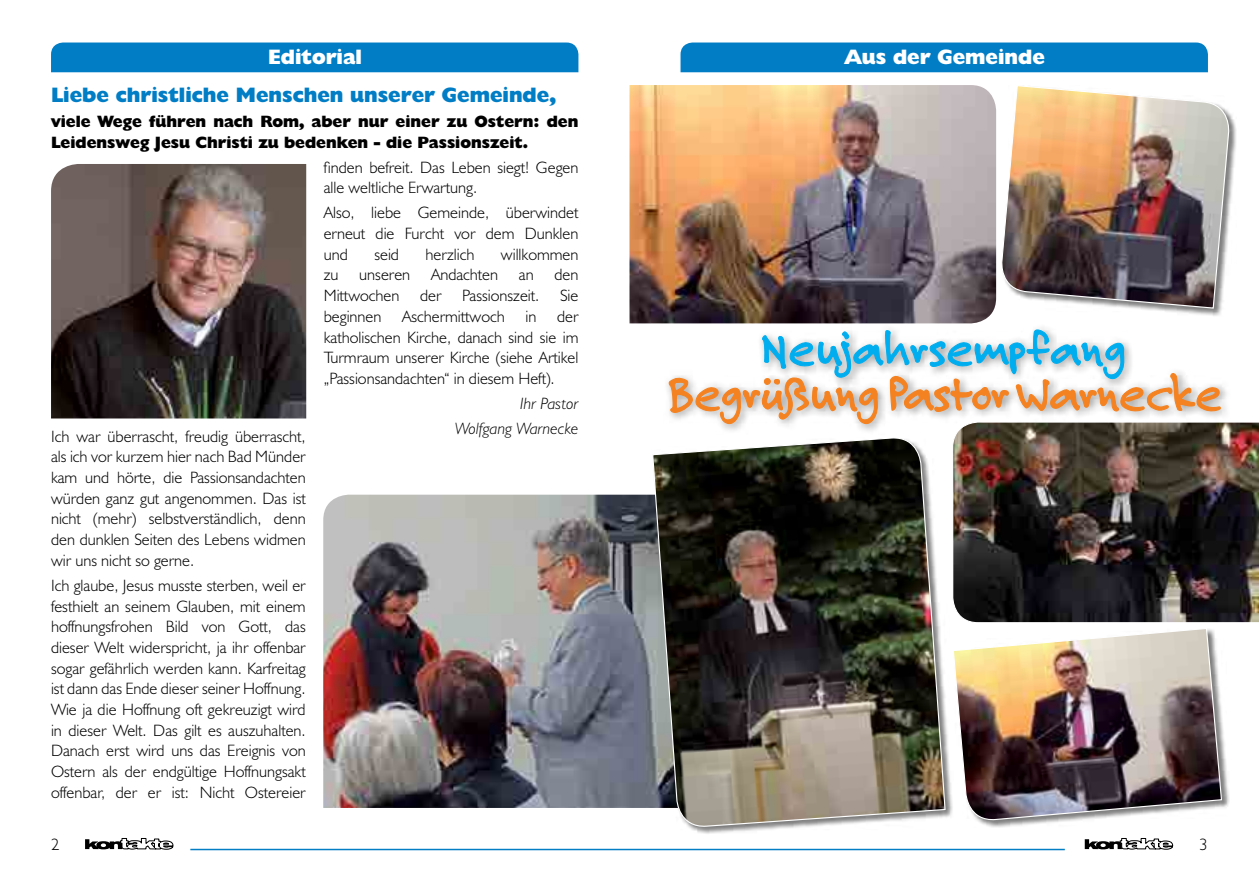
<style>
.page{position:relative;width:1259px;height:893px;background:#fff}
.page>*{position:absolute;margin:0;border:0;box-sizing:border-box;transform-origin:0 0}
.t1{font:52.5px "Felt Tip Roman";letter-spacing:-.01em;color:#f58220}
.t2{font:52.5px "Felt Tip Roman";color:#00aeef}
.t3{font:800 21px "Humanist 521 BT";color:#007dc5}
.t4{font:800 21px "Humanist 521 BT";color:#fff}
.t5{font:300 16.5px/20.7px "Humanist 521 BT";color:#000;text-align:justify}
.t6{font:800 16.5px/20.7px "Humanist 521 BT";color:#000}
.t7{font:italic 300 16.5px/24.9px "Humanist 521 BT";letter-spacing:.01em;color:#000;text-align:right}
</style>
<div class="page">
<svg style="left:85px;top:838px;width:89px;height:12px"></svg>
<svg style="left:1084px;top:838px;width:89px;height:12px"></svg>
<hr style="left:190px;top:849px;width:874px;height:1px;background:#007dc5">
<div style="left:51px;top:43px;width:527px;height:29px;background:#007dc5"></div>
<div style="left:680px;top:43px;width:528px;height:29px;background:#007dc5"></div>
<img style="left:323px;top:495px;width:328px;height:313px">
<img style="left:51px;top:164px;width:255px;height:254px">
<img style="left:629px;top:85px;width:367px;height:238px">
<img style="left:954px;top:422px;width:305px;height:201px">
<div style="left:953px;top:628px;width:276px;height:200px;background:#000;opacity:.5"></div>
<img style="left:954px;top:628px;width:268px;height:194px">
<div style="left:1002px;top:85px;width:234px;height:231px;background:#000;opacity:.5"></div>
<img style="left:1002px;top:85px;width:229px;height:224px">
<div style="left:652px;top:437px;width:302px;height:398px;background:#000;opacity:.5"></div>
<img style="left:651px;top:437px;width:295px;height:395px">
<div style="left:663px;top:368px;width:568px;height:67px;background:#000;opacity:.4"></div>
<img style="left:667px;top:328px;width:554px;height:131px">
<p class="t4" style="left:268px;top:43px;width:95px">Editorial</p>
<p class="t4" style="left:844px;top:43px;width:202px">Aus der Gemeinde</p>
<p class="t3" style="left:51px;top:82px;width:506px">Liebe christliche Menschen unserer Gemeinde,</p>
<p class="t6" style="left:51px;top:110px;width:529px">viele Wege führen nach Rom, aber nur einer zu Ostern: den<br>Leidensweg Jesu Christi zu bedenken - die Passionszeit.</p>
<p class="t5" style="left:51px;top:425px;width:256px">Ich war überrascht, freudig überrascht, als ich vor kurzem hier nach Bad Münder kam und hörte, die Passionsandachten würden ganz gut angenommen. Das ist nicht (mehr) selbstverständlich, denn den dunklen Seiten des Lebens widmen wir uns nicht so gerne.</p>
<p class="t5" style="left:51px;top:574px;width:256px">Ich glaube, Jesus musste sterben, weil er festhielt an seinem Glauben, mit einem hoffnungsfrohen Bild von Gott, das dieser Welt widerspricht, ja ihr offenbar sogar gefährlich werden kann. Karfreitag ist dann das Ende dieser seiner Hoffnung.<br>Wie ja die Hoffnung oft gekreuzigt wird in dieser Welt. Das gilt es auszuhalten.<br>Danach erst wird uns das Ereignis von Ostern als der endgültige Hoffnungsakt offenbar, der er ist: Nicht Ostereier</p>
<p class="t5" style="left:324px;top:156px;width:256px">finden befreit. Das Leben siegt! Gegen alle weltliche Erwartung.</p>
<p class="t5" style="left:324px;top:202px;width:256px">Also, liebe Gemeinde, überwindet erneut die Furcht vor dem Dunklen und</p>
<p class="t5" style="left:374px;top:243px;width:26px">seid</p>
<p class="t5" style="left:425px;top:243px;width:50px">herzlich</p>
<p class="t5" style="left:501px;top:243px;width:79px">willkommen</p>
<p class="t5" style="left:324px;top:264px;width:16px">zu</p>
<p class="t5" style="left:359px;top:264px;width:52px">unseren</p>
<p class="t5" style="left:431px;top:264px;width:69px">Andachten</p>
<p class="t5" style="left:519px;top:264px;width:16px">an</p>
<p class="t5" style="left:554px;top:264px;width:25px">den</p>
<p class="t5" style="left:324px;top:285px;width:77px">Mittwochen</p>
<p class="t5" style="left:420px;top:285px;width:23px">der</p>
<p class="t5" style="left:462px;top:285px;width:79px">Passionszeit.</p>
<p class="t5" style="left:324px;top:285px;width:256px;text-indent:236px">Sie beginnen Aschermittwoch in der katholischen Kirche, danach sind sie im Turmraum unserer Kirche (siehe Artikel „Passionsandachten“ in diesem Heft).</p>
<p class="t7" style="left:455px;top:391px;width:125px">Ihr Pastor<br>Wolfgang Warnecke</p>
<h1 class="t2" style="left:761px;top:317px;width:367px">Neujahrsempfang</h1>
<h1 class="t1" style="left:666px;top:362px;width:557px">Begrüßung Pastor Warnecke</h1>
<p class="t5" style="left:51px;top:834px;width:10px">2</p>
<p class="t5" style="left:1199px;top:834px;width:10px">3</p>
</div>
